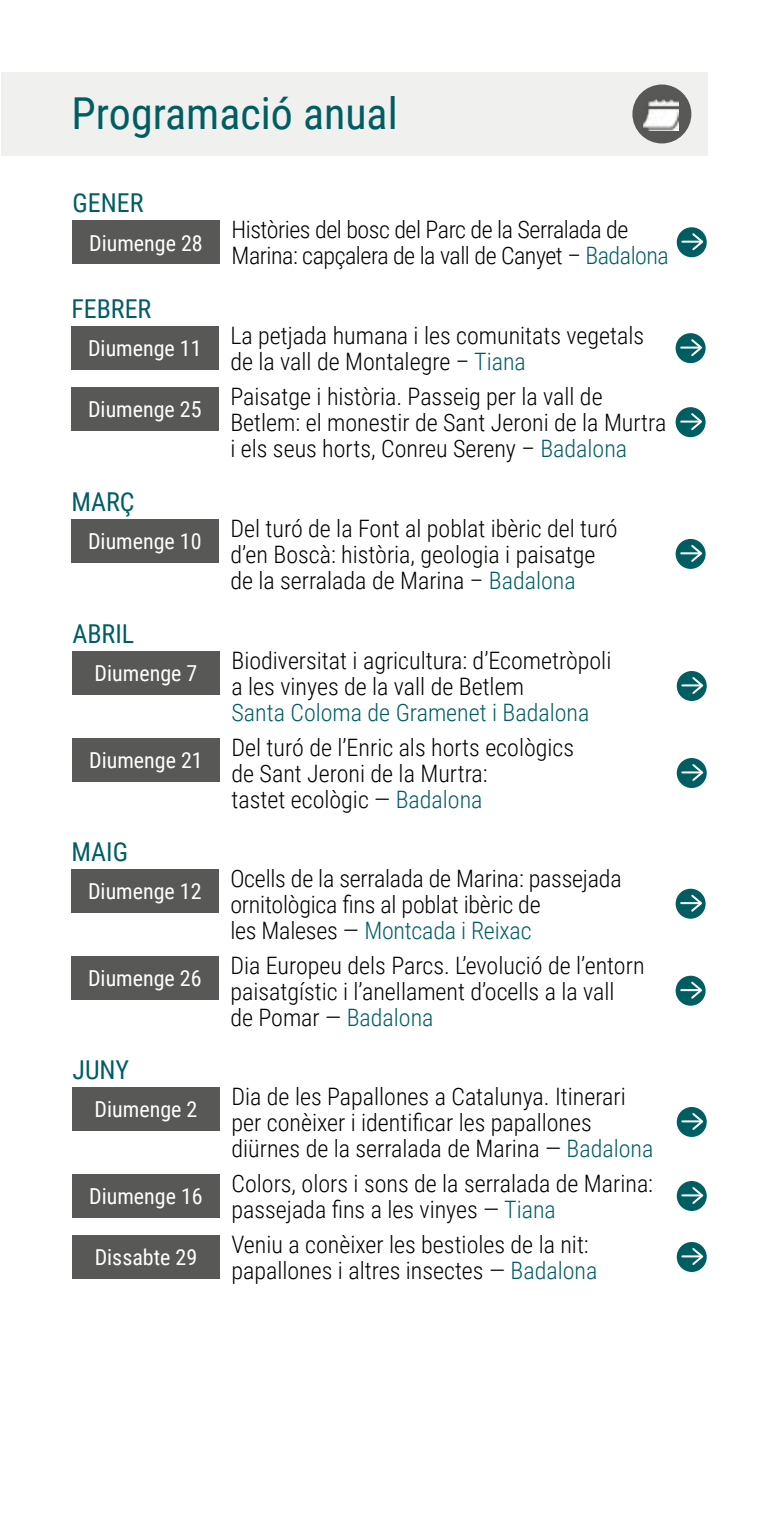
<style>
.page{position:relative;width:780px;height:1520px;background:#fff}
.page>*{position:absolute;margin:0;border:0;box-sizing:border-box;transform-origin:0 0}
.t1{font:44px "Roboto Condensed";color:#005e63}
.t2{font:26px "Roboto Condensed";color:#005e63}
.t3{font:300 24px/26px "Roboto Condensed";color:#000}
.t4{font:300 24px/26px "Roboto Condensed";letter-spacing:-.02em;color:#000}
.t5{font:300 24px "Roboto Condensed";color:#005e63}
.t6{font:22px "Roboto Condensed";color:#fff}
.s1{color:#005e63}
</style>
<div class="page">
<div style="left:72px;top:220px;width:148px;height:44px;background:#585856"></div>
<div style="left:677px;top:227px;width:30px;height:30px;background:#005e63;border-radius:50%"></div>
<svg style="left:682px;top:231px;width:23px;height:21px"></svg>
<div style="left:72px;top:651px;width:148px;height:44px;background:#585856"></div>
<div style="left:677px;top:671px;width:30px;height:30px;background:#005e63;border-radius:50%"></div>
<svg style="left:682px;top:675px;width:23px;height:21px"></svg>
<div style="left:72px;top:738px;width:148px;height:44px;background:#585856"></div>
<div style="left:677px;top:758px;width:30px;height:30px;background:#005e63;border-radius:50%"></div>
<svg style="left:682px;top:762px;width:23px;height:21px"></svg>
<div style="left:72px;top:1087px;width:148px;height:44px;background:#585856"></div>
<div style="left:677px;top:1107px;width:30px;height:30px;background:#005e63;border-radius:50%"></div>
<svg style="left:682px;top:1111px;width:23px;height:21px"></svg>
<div style="left:72px;top:1174px;width:148px;height:44px;background:#585856"></div>
<div style="left:677px;top:1181px;width:30px;height:30px;background:#005e63;border-radius:50%"></div>
<svg style="left:682px;top:1185px;width:23px;height:21px"></svg>
<div style="left:72px;top:1235px;width:148px;height:44px;background:#585856"></div>
<div style="left:677px;top:1242px;width:30px;height:30px;background:#005e63;border-radius:50%"></div>
<svg style="left:682px;top:1246px;width:23px;height:21px"></svg>
<div style="left:71px;top:326px;width:147px;height:44px;background:#585856"></div>
<div style="left:676px;top:333px;width:30px;height:30px;background:#005e63;border-radius:50%"></div>
<svg style="left:681px;top:337px;width:23px;height:21px"></svg>
<div style="left:71px;top:387px;width:147px;height:44px;background:#585856"></div>
<div style="left:676px;top:407px;width:30px;height:30px;background:#005e63;border-radius:50%"></div>
<svg style="left:681px;top:411px;width:23px;height:21px"></svg>
<div style="left:71px;top:519px;width:147px;height:44px;background:#585856"></div>
<div style="left:676px;top:539px;width:30px;height:30px;background:#005e63;border-radius:50%"></div>
<svg style="left:681px;top:543px;width:23px;height:21px"></svg>
<div style="left:71px;top:869px;width:147px;height:44px;background:#585856"></div>
<div style="left:676px;top:889px;width:30px;height:30px;background:#005e63;border-radius:50%"></div>
<svg style="left:681px;top:893px;width:23px;height:21px"></svg>
<div style="left:71px;top:956px;width:147px;height:44px;background:#585856"></div>
<div style="left:676px;top:976px;width:30px;height:30px;background:#005e63;border-radius:50%"></div>
<svg style="left:681px;top:980px;width:23px;height:21px"></svg>
<div style="left:1px;top:72px;width:707px;height:84px;background:#f0f0ef"></div>
<div style="left:632px;top:85px;width:59px;height:58px;background:#585856;border-radius:50%"></div>
<img style="left:643px;top:99px;width:36px;height:32px">
<h1 class="t1" style="left:72px;top:83px;width:328px">Programació anual</h1>
<p class="t2" style="left:72px;top:185px;width:73px">GENER</p>
<p class="t6" style="left:89px;top:227px;width:115px">Diumenge 28</p>
<p class="t2" style="left:71px;top:291px;width:82px">FEBRER</p>
<p class="t6" style="left:88px;top:333px;width:115px">Diumenge 11</p>
<p class="t6" style="left:88px;top:394px;width:115px">Diumenge 25</p>
<p class="t2" style="left:71px;top:483px;width:65px">MARÇ</p>
<p class="t6" style="left:88px;top:526px;width:115px">Diumenge 10</p>
<p class="t2" style="left:72px;top:616px;width:63px">ABRIL</p>
<p class="t6" style="left:95px;top:658px;width:104px">Diumenge 7</p>
<p class="t6" style="left:89px;top:745px;width:115px">Diumenge 21</p>
<p class="t2" style="left:71px;top:833px;width:58px">MAIG</p>
<p class="t6" style="left:88px;top:876px;width:115px">Diumenge 12</p>
<p class="t6" style="left:88px;top:963px;width:115px">Diumenge 26</p>
<p class="t2" style="left:72px;top:1052px;width:58px">JUNY</p>
<p class="t6" style="left:95px;top:1094px;width:104px">Diumenge 2</p>
<p class="t6" style="left:89px;top:1181px;width:115px">Diumenge 16</p>
<p class="t6" style="left:95px;top:1242px;width:104px">Dissabte 29</p>
<p class="t4" style="left:232px;top:216px;width:439px">Històries del bosc del Parc de la Serralada de<br>Marina: capçalera de la vall de Canyet – <span class="s1">Badalona</span></p>
<p class="t3" style="left:230px;top:322px;width:415px">La petjada humana i les comunitats vegetals de la vall de Montalegre – <span class="s1">Tiana</span></p>
<p class="t3" style="left:230px;top:383px;width:437px">Paisatge i història. Passeig per la vall de<br>Betlem: el monestir de Sant Jeroni de la Murtra i els seus horts, Conreu Sereny – <span class="s1">Badalona</span></p>
<p class="t3" style="left:230px;top:514px;width:389px">Del turó de la Font al poblat ibèric del turó d’en Boscà: història, geologia i paisatge de la serralada de Marina – <span class="s1">Badalona</span></p>
<p class="t3" style="left:232px;top:647px;width:381px">Biodiversitat i agricultura: d’Ecometròpoli a les vinyes de la vall de Betlem</p>
<p class="t5" style="left:232px;top:696px;width:359px">Santa Coloma de Gramenet i Badalona</p>
<p class="t3" style="left:232px;top:734px;width:344px">Del turó de l’Enric als horts ecològics de Sant Jeroni de la Murtra:<br>tastet ecològic — <span class="s1">Badalona</span></p>
<p class="t3" style="left:230px;top:864px;width:393px">Ocells de la serralada de Marina: passejada ornitològica fins al poblat ibèric de<br>les Maleses — <span class="s1">Montcada i Reixac</span></p>
<p class="t3" style="left:230px;top:951px;width:416px">Dia Europeu dels Parcs. L’evolució de l’entorn paisatgístic i l’anellament d’ocells a la vall<br>de Pomar — <span class="s1">Badalona</span></p>
<p class="t3" style="left:232px;top:1083px;width:423px">Dia de les Papallones a Catalunya. Itinerari per conèixer i identificar les papallones diürnes de la serralada de Marina — <span class="s1">Badalona</span></p>
<p class="t3" style="left:232px;top:1170px;width:423px">Colors, olors i sons de la serralada de Marina: passejada fins a les vinyes — <span class="s1">Tiana</span></p>
<p class="t3" style="left:232px;top:1231px;width:367px">Veniu a conèixer les bestioles de la nit: papallones i altres insectes — <span class="s1">Badalona</span></p>
</div>
